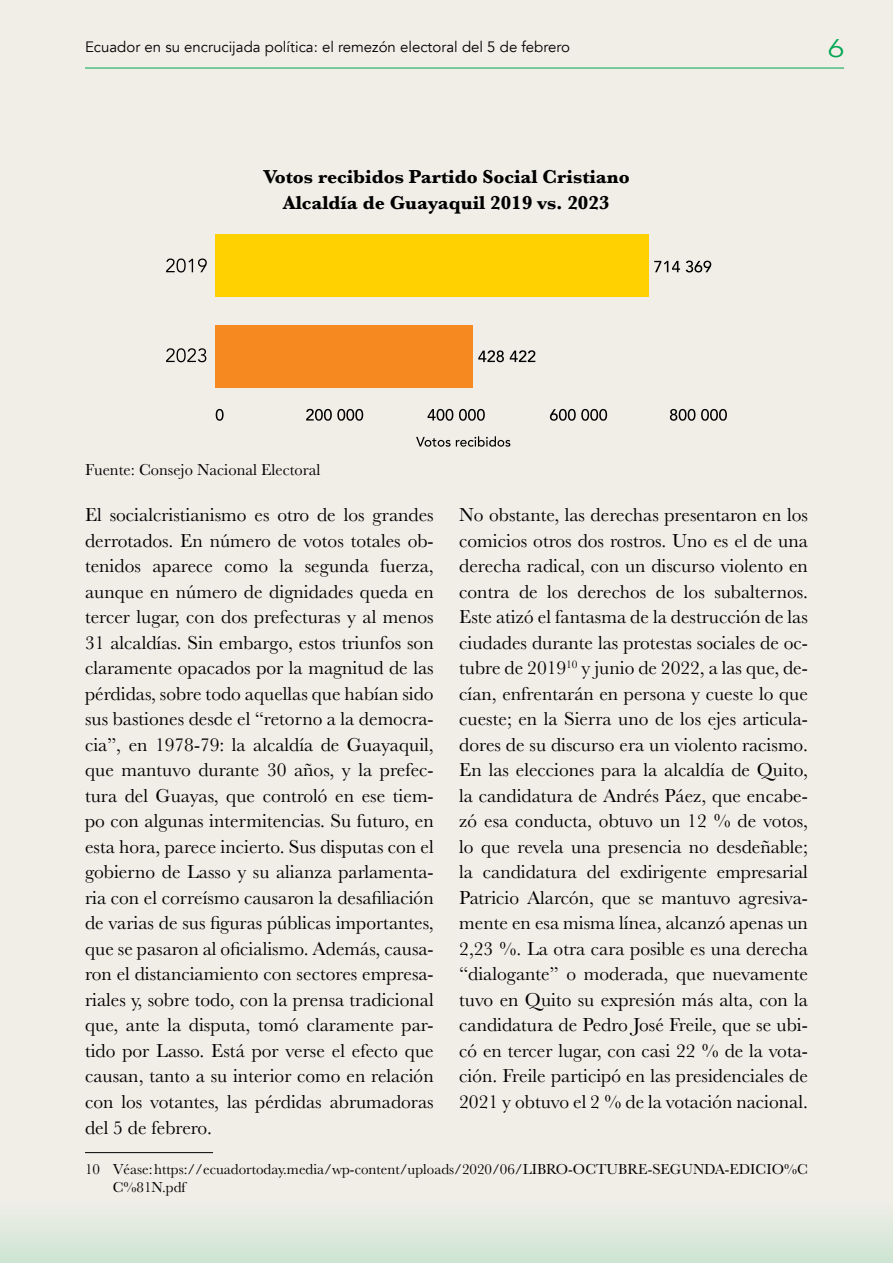
<style>
.page{position:relative;width:893px;height:1263px;background:#f1eee8}
.page>*{position:absolute;margin:0;border:0;box-sizing:border-box;transform-origin:0 0}
.t1{font:300 25.5px "Avenir";color:#00a651;scale:1.2 1}
.t2{font:19.5px/25.5px "Baskerville";color:#000;text-align:justify}
.t3{font:700 19.5px/25.5px "Baskerville";color:#000;text-align:center}
.t4{font:16.5px "Baskerville";color:#000}
.t5{font:15px/18px "Baskerville";color:#000}
.t6{font:15px "Avenir";color:#000}
</style>
<div class="page">
<hr style="left:85px;top:68px;width:759px;height:1px;background:#00a651">
<div style="left:0;top:1200px;width:893px;height:63px;background:linear-gradient(to bottom,#f0eee8,#cde4d1)"></div>
<svg style="left:166px;top:258px;width:41px;height:14px"></svg>
<svg style="left:166px;top:348px;width:40px;height:14px"></svg>
<svg style="left:216px;top:409px;width:8px;height:12px"></svg>
<svg style="left:306px;top:409px;width:57px;height:12px"></svg>
<svg style="left:428px;top:409px;width:25px;height:12px"></svg>
<svg style="left:459px;top:409px;width:26px;height:12px"></svg>
<svg style="left:550px;top:409px;width:57px;height:12px"></svg>
<svg style="left:670px;top:409px;width:25px;height:12px"></svg>
<svg style="left:701px;top:409px;width:26px;height:12px"></svg>
<svg style="left:654px;top:261px;width:26px;height:11px"></svg>
<svg style="left:686px;top:261px;width:25px;height:11px"></svg>
<svg style="left:478px;top:350px;width:26px;height:12px"></svg>
<svg style="left:510px;top:350px;width:25px;height:12px"></svg>
<div style="left:215px;top:234px;width:434px;height:63px;background:#ffd100"></div>
<div style="left:215px;top:325px;width:258px;height:63px;background:#f6891f"></div>
<svg style="left:416px;top:436px;width:94px;height:11px"></svg>
<hr style="left:85px;top:1152px;width:128px;height:1px;background:#000">
<p class="t6" style="left:85px;top:38px;width:487px">Ecuador en su encrucijada política: el remezón electoral del 5 de febrero</p>
<h1 class="t1" style="left:828px;top:34px;width:15px">6</h1>
<p class="t3" style="left:263px;top:164px;width:368px">Votos recibidos Partido Social Cristiano<br>Alcaldía de Guayaquil 2019 vs. 2023</p>
<p class="t4" style="left:85px;top:459px;width:237px">Fuente: Consejo Nacional Electoral</p>
<p class="t2" style="left:85px;top:502px;width:350px">El socialcristianismo es otro de los grandes derrotados. En número de votos totales ob&shy;tenidos aparece como la segunda fuerza, aunque en número de dignidades queda en tercer lugar, con dos prefecturas y al menos 31 alcaldías. Sin embargo, estos triunfos son claramente opacados por la magnitud de las pérdidas, sobre todo aquellas que habían sido sus bastiones desde el “retorno a la democra&shy;cia”, en 1978-79: la alcaldía de Guayaquil, que mantuvo durante 30 años, y la prefec&shy;tura del Guayas, que controló en ese tiem&shy;po con algunas intermitencias. Su futuro, en esta hora, parece incierto. Sus disputas con el gobierno de Lasso y su alianza parlamenta&shy;ria con el correísmo causaron la desafiliación de varias de sus figuras públicas importantes, que se pasaron al oficialismo. Además, causa&shy;ron el distanciamiento con sectores empresa&shy;riales y, sobre todo, con la prensa tradicional que, ante la disputa, tomó claramente par&shy;tido por Lasso. Está por verse el efecto que causan, tanto a su interior como en relación con los votantes, las pérdidas abrumadoras del 5 de febrero.</p>
<p class="t2" style="left:459px;top:503px;width:350px">No obstante, las derechas presentaron en los comicios otros dos rostros. Uno es el de una derecha radical, con un discurso violento en contra de los derechos de los subalternos.<br>Este atizó el fantasma de la destrucción de las ciudades durante las protestas sociales de oc&shy;tubre de 2019<sup>10</sup> y junio de 2022, a las que, de&shy;cían, enfrentarán en persona y cueste lo que cueste; en la Sierra uno de los ejes articula&shy;dores de su discurso era un violento racismo.<br>En las elecciones para la alcaldía de Quito, la candidatura de Andrés Páez, que encabe&shy;zó esa conducta, obtuvo un 12 % de votos, lo que revela una presencia no desdeñable; la candidatura del exdirigente empresarial Patricio Alarcón, que se mantuvo agresiva&shy;mente en esa misma línea, alcanzó apenas un 2,23 %. La otra cara posible es una derecha “dialogante” o moderada, que nuevamente tuvo en Quito su expresión más alta, con la candidatura de Pedro José Freile, que se ubi&shy;có en tercer lugar, con casi 22 % de la vota&shy;ción. Freile participó en las presidenciales de 2021 y obtuvo el 2 % de la votación nacional.</p>
<p class="t5" style="left:113px;top:1160px;width:697px;text-indent:-28px">10 Véase: https://ecuadortoday.media/wp-content/uploads/2020/06/LIBRO-OCTUBRE-SEGUNDA-EDICIO%C<br>C%81N.pdf</p>
</div>
